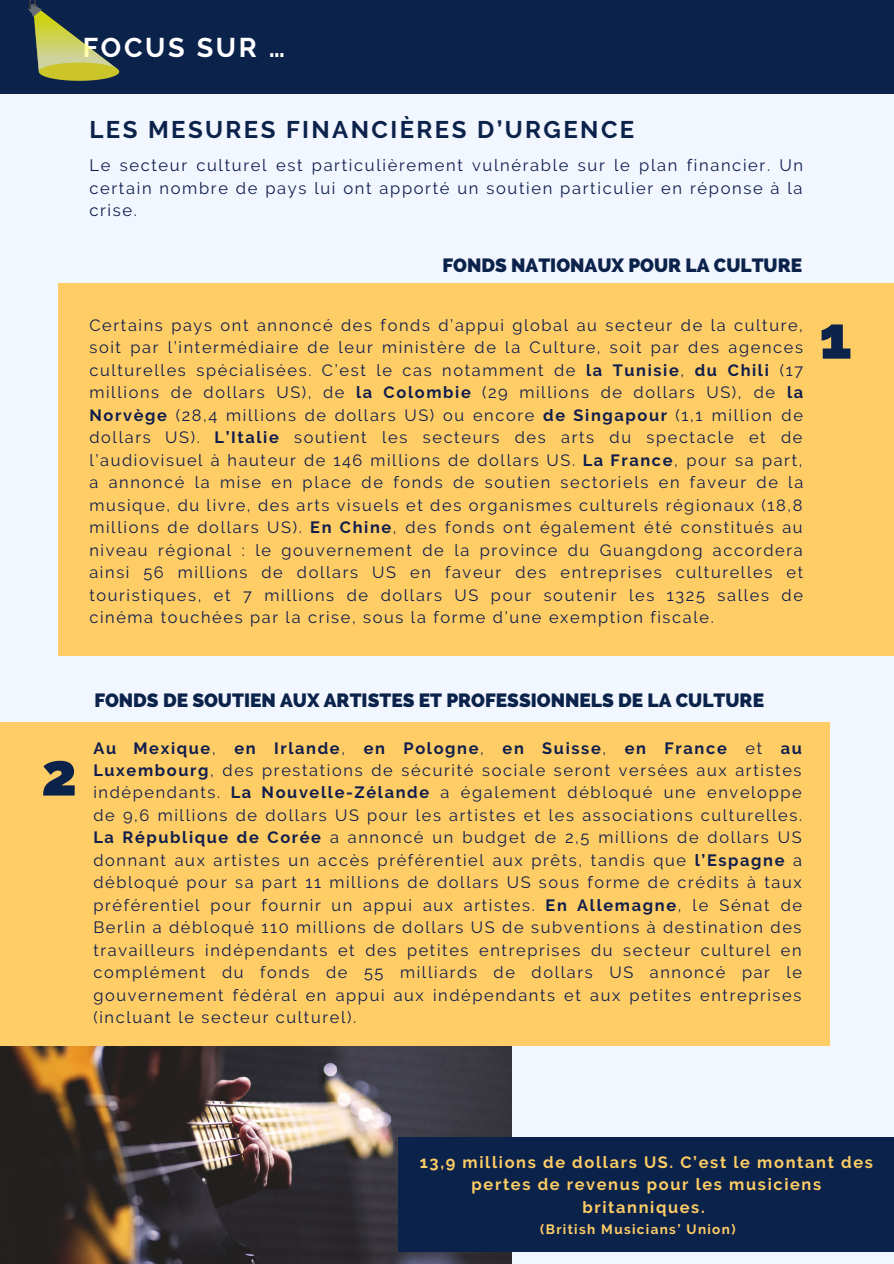
<style>
.page{position:relative;width:894px;height:1264px;background:#fff}
.page>*{position:absolute;margin:0;border:0;box-sizing:border-box;transform-origin:0 0}
.t1{font:800 59.85px "Raleway";color:#0b224b}
.t2{font:700 27px "Raleway";letter-spacing:.1em;color:#fff}
.t3{font:700 24px "Raleway";letter-spacing:.1em;color:#0b224b}
.t4{font:800 19.05px "Raleway";color:#0b224b}
.t5{font:16.5px/22.5px "Raleway";letter-spacing:.1em;color:#101d4d;text-align:justify}
.t6{font:16.35px/22.5px "Raleway";letter-spacing:.1em;color:#101d4d;text-align:justify}
.t7{font:700 16.35px/22.5px "Raleway";letter-spacing:.1em;color:#fecd65;text-align:center}
.t8{font:700 13.5px "Raleway";letter-spacing:.1em;color:#fecd65}
.s1{font-weight:700}
</style>
<div class="page">
<div style="left:0;top:0;width:893px;height:1263px;background:#f2f7ff"></div>
<div style="left:0;top:0;width:893px;height:93px;background:#0b224b"></div>
<img style="left:0;top:1045px;width:511px;height:218px">
<div style="left:0;top:722px;width:829px;height:323px;background:#fecd65"></div>
<div style="left:398px;top:1136px;width:495px;height:115px;background:#0b224b"></div>
<div style="left:59px;top:283px;width:834px;height:373px;background:#fecd65"></div>
<svg style="left:28px;top:0;width:91px;height:81px"></svg>
<h2 class="t2" style="left:83px;top:31px;width:204px">FOCUS SUR …</h2>
<h3 class="t3" style="left:89px;top:115px;width:546px">LES MESURES FINANCIÈRES D’URGENCE</h3>
<p class="t5" style="left:89px;top:154px;width:715px">Le secteur culturel est particulièrement vulnérable sur le plan financier. Un certain nombre de pays lui ont apporté un soutien particulier en réponse à la crise.</p>
<p class="t4" style="left:442px;top:254px;width:361px">FONDS NATIONAUX POUR LA CULTURE</p>
<p class="t6" style="left:89px;top:314px;width:715px">Certains pays ont annoncé des fonds d’appui global au secteur de la culture, soit par l’intermédiaire de leur ministère de la Culture, soit par des agences culturelles spécialisées. C’est le cas notamment de <span class="s1">la Tunisie</span>, <span class="s1">du Chili</span> (17 millions de dollars US), de <span class="s1">la Colombie</span> (29 millions de dollars US), de <span class="s1">la Norvège</span> (28,4 millions de dollars US) ou encore <span class="s1">de Singapour</span> (1,1 million de dollars US). <span class="s1">L’Italie</span> soutient les secteurs des arts du spectacle et de l’audiovisuel à hauteur de 146 millions de dollars US. <span class="s1">La France</span>, pour sa part, a annoncé la mise en place de fonds de soutien sectoriels en faveur de la musique, du livre, des arts visuels et des organismes culturels régionaux (18,8 millions de dollars US). <span class="s1">En Chine</span>, des fonds ont également été constitués au niveau régional : le gouvernement de la province du Guangdong accordera ainsi 56 millions de dollars US en faveur des entreprises culturelles et touristiques, et 7 millions de dollars US pour soutenir les 1325 salles de cinéma touchées par la crise, sous la forme d’une exemption fiscale.</p>
<h1 class="t1" style="left:818px;top:302px;width:34px">1</h1>
<h1 class="t1" style="left:41px;top:739px;width:37px">2</h1>
<p class="t4" style="left:94px;top:689px;width:671px">FONDS DE SOUTIEN AUX ARTISTES ET PROFESSIONNELS DE LA CULTURE</p>
<p class="t6" style="left:93px;top:736px;width:710px"><span class="s1">Au Mexique</span>, <span class="s1">en Irlande</span>, <span class="s1">en Pologne</span>, <span class="s1">en Suisse</span>, <span class="s1">en France</span> et <span class="s1">au Luxembourg</span>, des prestations de sécurité sociale seront versées aux artistes indépendants. <span class="s1">La Nouvelle-Zélande</span> a également débloqué une enveloppe de 9,6 millions de dollars US pour les artistes et les associations culturelles.<br><span class="s1">La République de Corée</span> a annoncé un budget de 2,5 millions de dollars US donnant aux artistes un accès préférentiel aux prêts, tandis que <span class="s1">l’Espagne</span> a débloqué pour sa part 11 millions de dollars US sous forme de crédits à taux préférentiel pour fournir un appui aux artistes. <span class="s1">En Allemagne</span>, le Sénat de Berlin a débloqué 110 millions de dollars US de subventions à destination des travailleurs indépendants et des petites entreprises du secteur culturel en complément du fonds de 55 milliards de dollars US annoncé par le gouvernement fédéral en appui aux indépendants et aux petites entreprises (incluant le secteur culturel).</p>
<p class="t7" style="left:420px;top:1150px;width:454px">13,9 millions de dollars US. C’est le montant des pertes de revenus pour les musiciens britanniques.</p>
<p class="t8" style="left:540px;top:1221px;width:197px">(British Musicians’ Union)</p>
</div>
